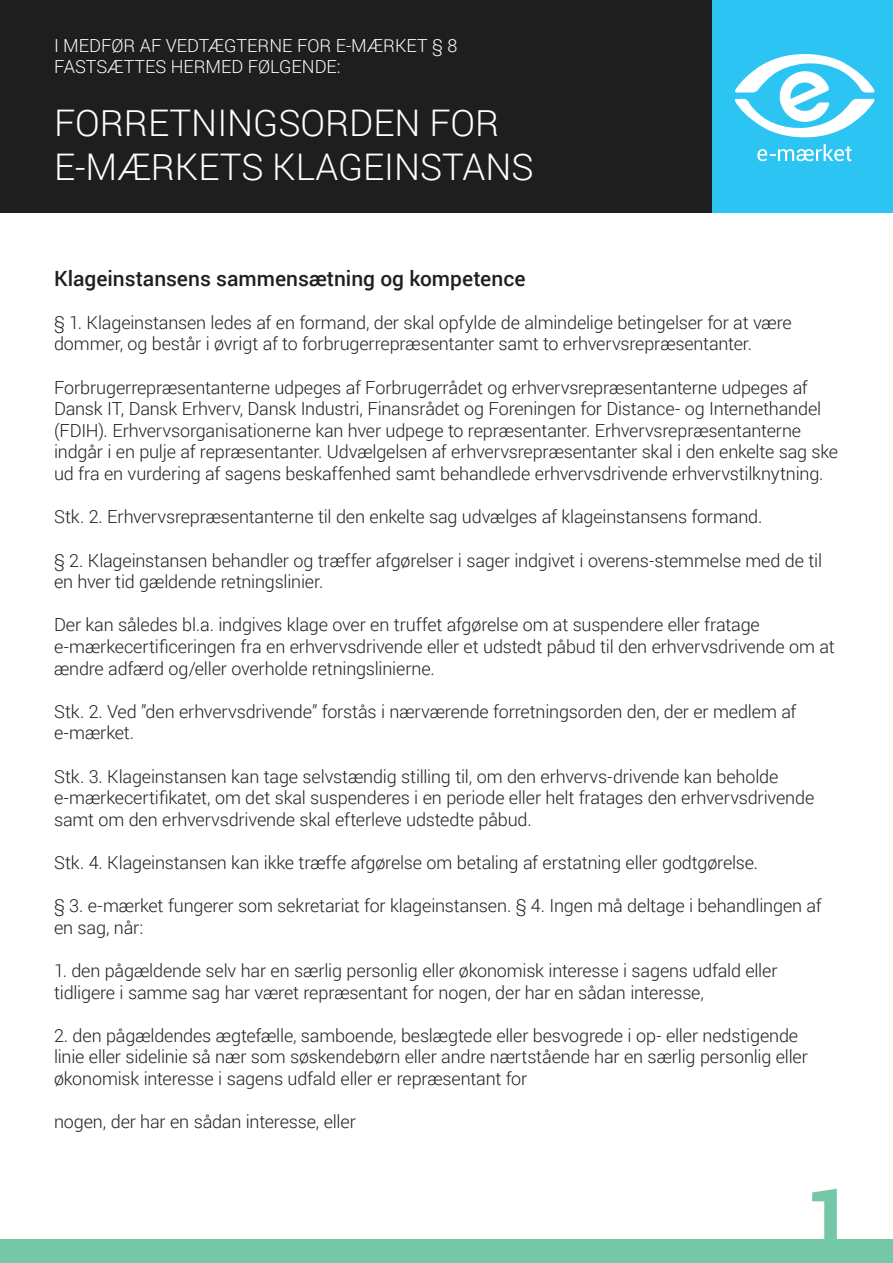
<style>
.page{position:relative;width:893px;height:1263px;background:#fff}
.page>*{position:absolute;margin:0;border:0;box-sizing:border-box;transform-origin:0 0}
.t1{font:900 76.05px "Roboto";color:#75c8a7}
.t2{font:300 36.75px/44px "Roboto";color:#fff}
.t3{font:500 21px "Roboto";color:#231f20}
.t4{font:300 18px/21.6px "Roboto";letter-spacing:-.01em;color:#231f20}
.t5{font:300 18px "Roboto";color:#fff}
.t6{font:300 15px "Roboto";letter-spacing:.005em;color:#fff}
</style>
<div class="page">
<div style="left:0;top:1239px;width:893px;height:24px;background:#75c8a7"></div>
<div style="left:0;top:0;width:893px;height:213px;background:#1e1e1e"></div>
<div style="left:712px;top:0;width:181px;height:213px;background:#2bc4f3"></div>
<svg style="left:734px;top:54px;width:141px;height:107px"></svg>
<p class="t5" style="left:54px;top:33px;width:405px">I MEDFØR AF VEDTÆGTERNE FOR E-MÆRKET § 8</p>
<p class="t5" style="left:54px;top:54px;width:288px">FASTSÆTTES HERMED FØLGENDE:</p>
<p class="t6" style="left:54px;top:34px;width:387px">FORRETNINGSORDEN FOR E-MÆRKETS KLAGEINSTANS</p>
<p class="t2" style="left:54px;top:100px;width:481px">FORRETNINGSORDEN FOR<br>E-MÆRKETS KLAGEINSTANS</p>
<p class="t3" style="left:54px;top:263px;width:473px">Klageinstansens sammensætning og kompetence</p>
<p class="t4" style="left:54px;top:311px;width:739px">§ 1. Klageinstansen ledes af en formand, der skal opfylde de almindelige betingelser for at være dommer, og består i øvrigt af to forbrugerrepræsentanter samt to erhvervsrepræsentanter.</p>
<p class="t4" style="left:54px;top:376px;width:785px">Forbrugerrepræsentanterne udpeges af Forbrugerrådet og erhvervsrepræsentanterne udpeges af Dansk IT, Dansk Erhverv, Dansk Industri, Finansrådet og Foreningen for Distance- og Internethandel (FDIH). Erhvervsorganisationerne kan hver udpege to repræsentanter. Erhvervsrepræsentanterne indgår i en pulje af repræsentanter. Udvælgelsen af erhvervsrepræsentanter skal i den enkelte sag ske ud fra en vurdering af sagens beskaffenhed samt behandlede erhvervsdrivende erhvervstilknytning.</p>
<p class="t4" style="left:54px;top:505px;width:710px">Stk. 2. Erhvervsrepræsentanterne til den enkelte sag udvælges af klageinstansens formand.</p>
<p class="t4" style="left:54px;top:549px;width:770px">§ 2. Klageinstansen behandler og træffer afgørelser i sager indgivet i overens-stemmelse med de til en hver tid gældende retningslinier.</p>
<p class="t4" style="left:54px;top:613px;width:782px">Der kan således bl.a. indgives klage over en truffet afgørelse om at suspendere eller fratage e-mærkecertificeringen fra en erhvervsdrivende eller et udstedt påbud til den erhvervsdrivende om at ændre adfærd og/eller overholde retningslinierne.</p>
<p class="t4" style="left:54px;top:700px;width:744px">Stk. 2. Ved ”den erhvervsdrivende” forstås i nærværende forretningsorden den, der er medlem af e-mærket.</p>
<p class="t4" style="left:54px;top:765px;width:762px">Stk. 3. Klageinstansen kan tage selvstændig stilling til, om den erhvervs-drivende kan beholde e-mærkecertifikatet, om det skal suspenderes i en periode eller helt fratages den erhvervsdrivende samt om den erhvervsdrivende skal efterleve udstedte påbud.</p>
<p class="t4" style="left:54px;top:851px;width:706px">Stk. 4. Klageinstansen kan ikke træffe afgørelse om betaling af erstatning eller godtgørelse.</p>
<p class="t4" style="left:54px;top:894px;width:769px">§ 3. e-mærket fungerer som sekretariat for klageinstansen. § 4. Ingen må deltage i behandlingen af en sag, når:</p>
<p class="t4" style="left:54px;top:959px;width:725px">1. den pågældende selv har en særlig personlig eller økonomisk interesse i sagens udfald eller tidligere i samme sag har været repræsentant for nogen, der har en sådan interesse,</p>
<p class="t4" style="left:54px;top:1024px;width:755px">2. den pågældendes ægtefælle, samboende, beslægtede eller besvogrede i op- eller nedstigende linie eller sidelinie så nær som søskendebørn eller andre nærtstående har en særlig personlig eller økonomisk interesse i sagens udfald eller er repræsentant for</p>
<p class="t4" style="left:54px;top:1110px;width:303px">nogen, der har en sådan interesse, eller</p>
<p class="t1" style="left:807px;top:1162px;width:46px">1</p>
</div>
